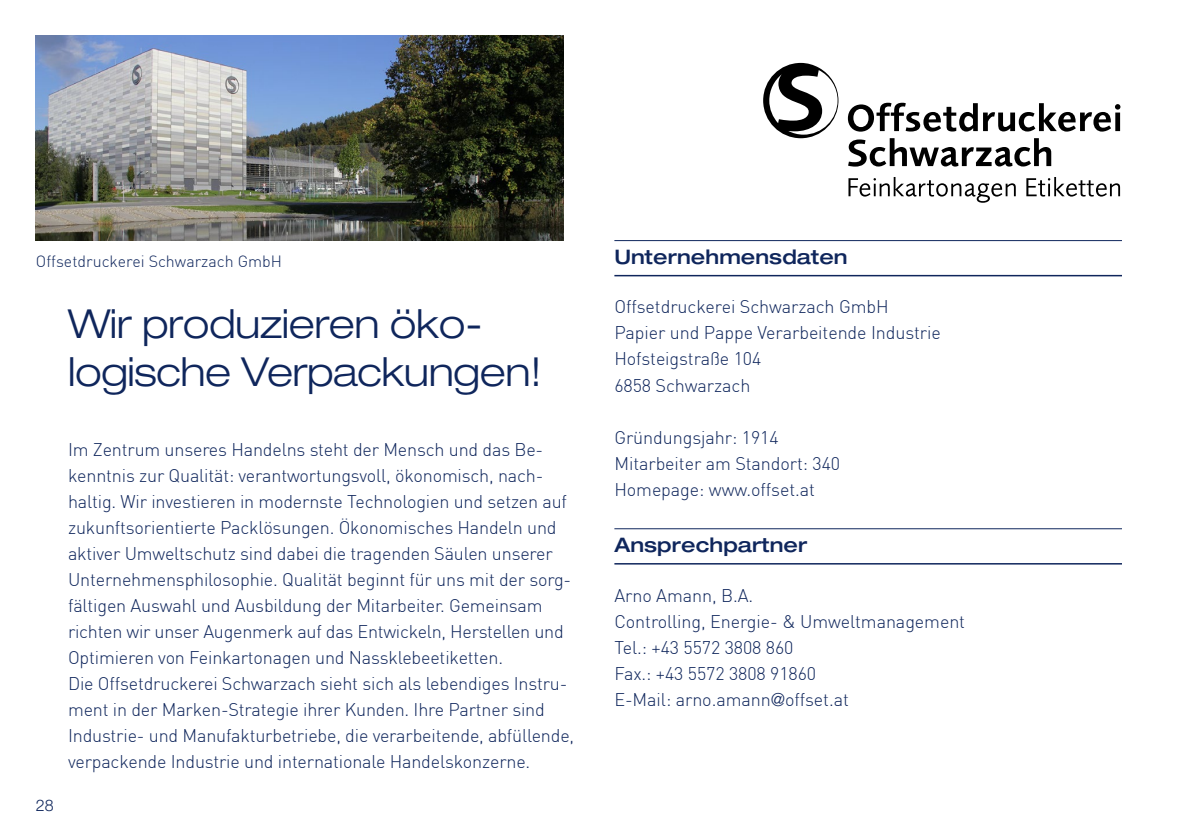
<style>
.page{position:relative;width:1191px;height:840px;background:#fff}
.page>*{position:absolute;margin:0;border:0;box-sizing:border-box;transform-origin:0 0}
.t1{font:300 expanded 40px/48px "Helvetica Neue LT Std";letter-spacing:-.01em;color:#0f265c}
.t2{font:500 expanded 20px "Helvetica Neue LT Std";letter-spacing:.005em;color:#0f265c}
.t3{font:300 18px/26px "DIN";letter-spacing:-.01em;color:#0f265c}
.t4{font:300 16px "DIN";color:#0f265c}
.t5{font:300 16px "Helvetica Neue LT Std";color:#0f265c}
.s1{font-family:"Helvetica Neue LT Std"}
</style>
<div class="page">
<svg style="left:848px;top:103px;width:272px;height:29px"></svg>
<svg style="left:848px;top:138px;width:203px;height:28px"></svg>
<svg style="left:763px;top:63px;width:75px;height:75px"></svg>
<svg style="left:848px;top:177px;width:272px;height:26px"></svg>
<hr style="left:614px;top:528px;width:508px;height:1px;background:#0f265c">
<hr style="left:614px;top:562px;width:508px;height:2px;background:#0f265c">
<hr style="left:614px;top:240px;width:508px;height:1px;background:#0f265c">
<hr style="left:614px;top:275px;width:508px;height:1px;background:#0f265c">
<img style="left:36px;top:36px;width:527px;height:204px">
<p class="t4" style="left:36px;top:251px;width:248px">Offsetdruckerei Schwarzach GmbH</p>
<p class="t2" style="left:614px;top:244px;width:235px">Unternehmensdaten</p>
<h1 class="t1" style="left:68px;top:299px;width:475px">Wir produzieren öko&shy;logische Verpackungen!</h1>
<p class="t5" style="left:36px;top:794px;width:19px">28</p>
<p class="t3" style="left:68px;top:435px;width:507px">Im Zentrum unseres Handelns steht der Mensch und das Be&shy;kenntnis zur Qualität: verantwortungsvoll, ökonomisch, nach&shy;haltig. Wir investieren in modernste Technologien und setzen auf zukunftsorientierte Packlösungen. Ökonomisches Handeln und aktiver Umweltschutz sind dabei die tragenden Säulen unserer Unternehmensphilosophie. Qualität beginnt für uns mit der sorg&shy;fältigen Auswahl und Ausbildung der Mitarbeiter. Gemeinsam richten wir unser Augenmerk auf das Entwickeln, Herstellen und Optimieren von Feinkartonagen und Nassklebeetiketten.<br>Die Offsetdruckerei Schwarzach sieht sich als lebendiges Instru&shy;ment in der Marken-Strategie ihrer Kunden. Ihre Partner sind Industrie- und Manufakturbetriebe, die verarbeitende, abfüllende, verpackende Industrie und internationale Handelskonzerne.</p>
<p class="t3" style="left:614px;top:293px;width:328px">Offsetdruckerei Schwarzach GmbH<br>Papier und Pappe Verarbeitende Industrie<br>Hofsteigstraße 104<br>6858 Schwarzach</p>
<p class="t3" style="left:614px;top:423px;width:227px">Gründungsjahr: 1914<br>Mitarbeiter am Standort: 340<br>Homepage: www.offset.at</p>
<p class="t2" style="left:614px;top:532px;width:194px">Ansprechpartner</p>
<p class="t3" style="left:614px;top:581px;width:352px">Arno Amann, B.A.<br>Controlling, Energie- &amp; Umweltmanagement<br>Tel.: +43 5572 3808 860<br>Fax.: +43 5572 3808 91860<br>E-Mail: arno.amann<span class="s1">@</span>offset.at</p>
</div>
